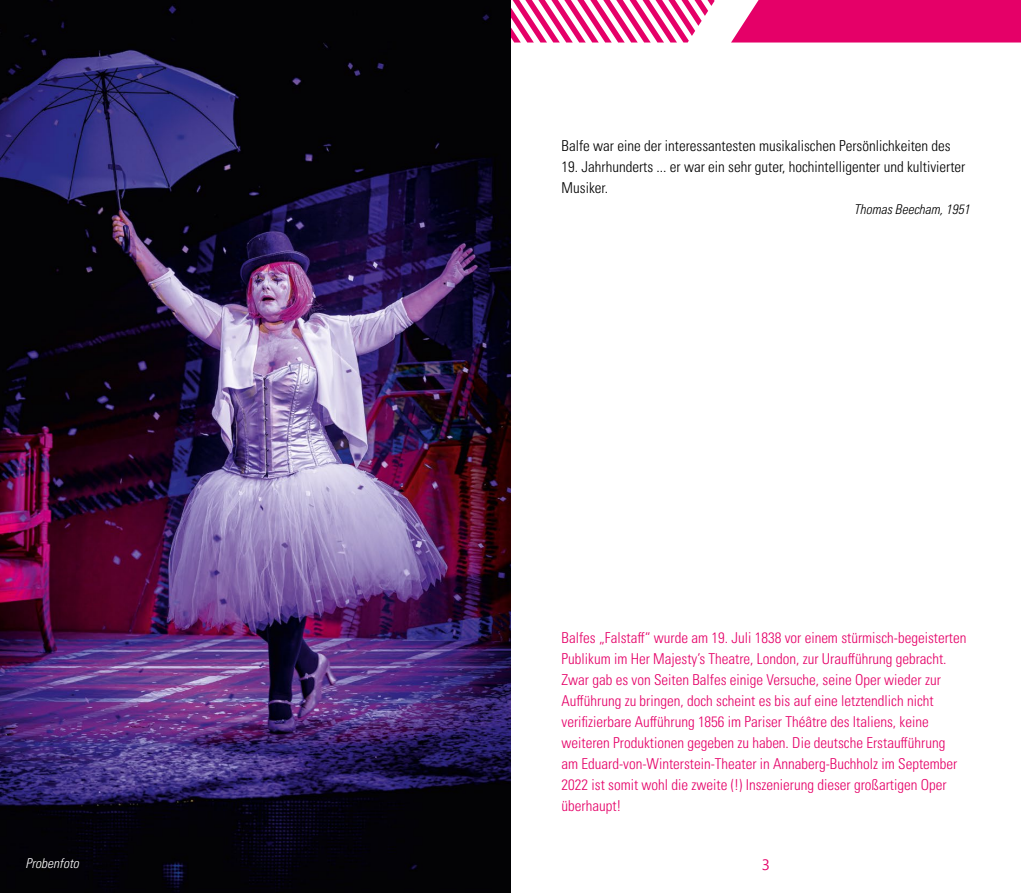
<style>
.page{position:relative;width:1021px;height:893px;background:#fff}
.page>*{position:absolute;margin:0;border:0;box-sizing:border-box;transform-origin:0 0}
.t1{font:300 condensed 15px/21px "Univers LT Pro";color:#e50068}
.t2{font:300 condensed 15px/21px "Univers LT Pro";color:#000}
.t3{font:italic 300 condensed 13.5px "Univers LT Pro";color:#000}
.t4{font:italic 300 condensed 13.5px "Univers LT Pro";color:#fff}
</style>
<div class="page">
<svg style="left:731px;top:0;width:289px;height:43px;background:#e60e70"></svg>
<svg style="left:511px;top:0;width:203px;height:43px"></svg>
<img style="left:0;top:0;width:511px;height:893px">
<svg style="left:252px;top:859px;width:6px;height:11px"></svg>
<p class="t4" style="left:26px;top:854px;width:55px">Probenfoto</p>
<p class="t2" style="left:561px;top:134px;width:390px">Balfe war eine der interessantesten musikalischen Persönlichkeiten des</p>
<p class="t2" style="left:561px;top:155px;width:405px">19. Jahrhunderts ... er war ein sehr guter, hochintelligenter und kultivierter<br>Musiker.</p>
<p class="t3" style="left:853px;top:200px;width:118px">Thomas Beecham, 1951</p>
<p class="t1" style="left:561px;top:626px;width:406px">Balfes „Falstaff“ wurde am 19. Juli 1838 vor einem stürmisch-begeisterten Publikum im Her Majesty’s Theatre, London, zur Uraufführung gebracht.<br>Zwar gab es von Seiten Balfes einige Versuche, seine Oper wieder zur Aufführung zu bringen, doch scheint es bis auf eine letztendlich nicht verifizierbare Aufführung 1856 im Pariser Théâtre des Italiens, keine weiteren Produktionen gegeben zu haben. Die deutsche Erstaufführung<br>am Eduard-von-Winterstein-Theater in Annaberg-Buchholz im September 2022 ist somit wohl die zweite (!) Inszenierung dieser großartigen Oper überhaupt!</p>
</div>
